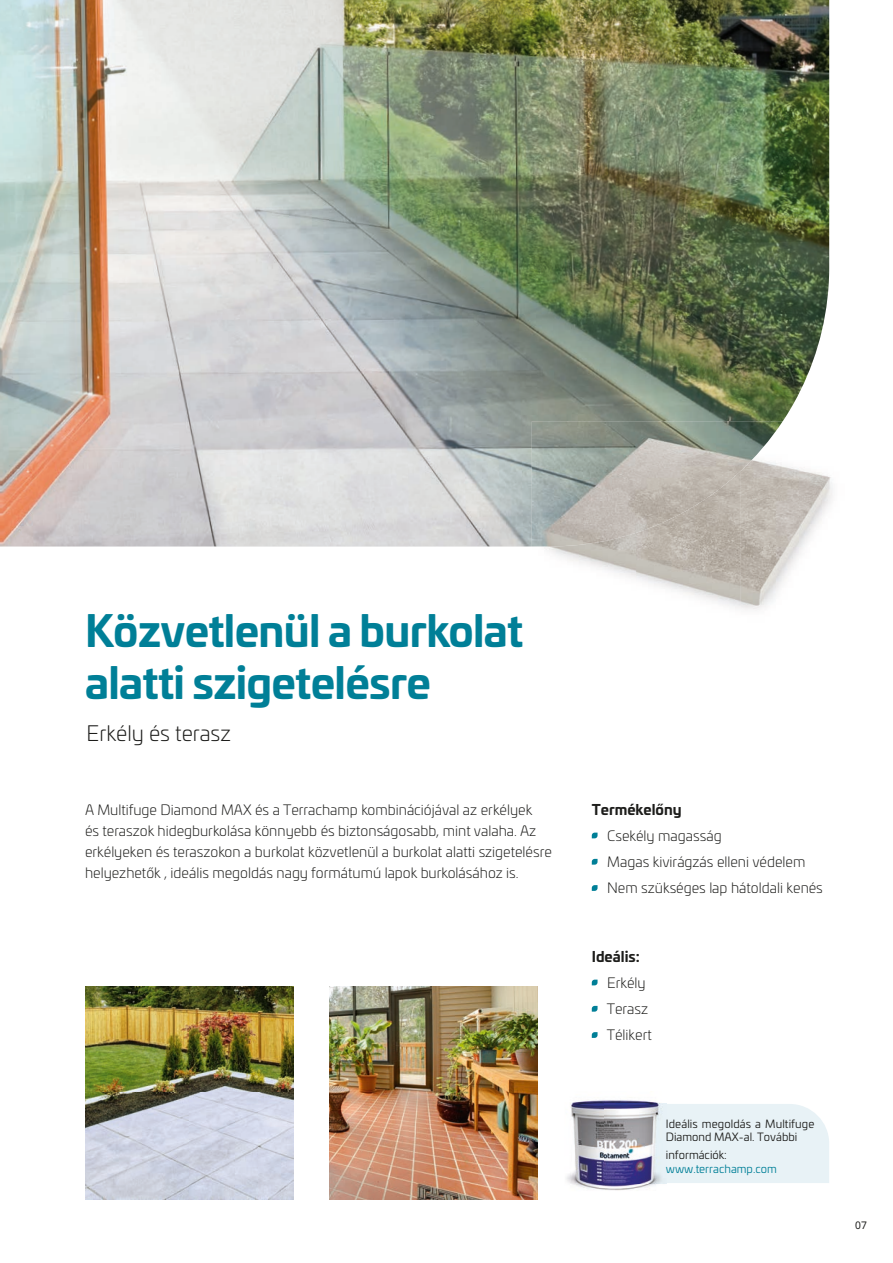
<style>
.page{position:relative;width:893px;height:1263px;background:#fff}
.page>*{position:absolute;margin:0;border:0;box-sizing:border-box;transform-origin:0 0}
.t1{font:700 42.6px/52.5px "Univia Pro";letter-spacing:-.015em;color:#007f97}
.t2{font:300 21.15px "Univia Pro";color:#1d1d1b}
.t3{font:300 14.25px/26.2px "Univia Pro";color:#1d1d1b}
.t4{font:700 14.25px "Univia Pro";color:#1d1d1b}
.t5{font:11.25px/13.5px "Univia Pro";letter-spacing:.01em;color:#1d1d1b}
.t6{font:11.25px "Univia Pro";color:#007f97}
.t7{font:10.5px "Noto Sans";color:#1d1d1b}
</style>
<div class="page">
<img style="left:0;top:0;width:829px;height:546px">
<img style="left:85px;top:986px;width:208px;height:213px">
<img style="left:330px;top:986px;width:208px;height:213px">
<svg style="left:592px;top:833px;width:6px;height:5px"></svg>
<svg style="left:592px;top:859px;width:6px;height:6px"></svg>
<svg style="left:592px;top:885px;width:6px;height:6px"></svg>
<svg style="left:592px;top:980px;width:6px;height:5px"></svg>
<svg style="left:592px;top:1006px;width:6px;height:6px"></svg>
<svg style="left:592px;top:1032px;width:6px;height:6px"></svg>
<img style="left:740px;top:421px;width:93px;height:189px">
<img style="left:636px;top:546px;width:104px;height:62px">
<img style="left:532px;top:546px;width:104px;height:32px">
<img style="left:532px;top:421px;width:251px;height:125px">
<div style="left:667px;top:1104px;width:162px;height:79px;background:#e8f2f6"></div>
<img style="left:566px;top:1100px;width:50px;height:91px">
<img style="left:616px;top:1100px;width:51px;height:4px">
<img style="left:616px;top:1183px;width:51px;height:8px">
<img style="left:605px;top:1104px;width:62px;height:79px">
<h1 class="t1" style="left:85px;top:601px;width:440px">Közvetlenül a burkolat alatti szigetelésre</h1>
<h2 class="t2" style="left:87px;top:718px;width:146px">Erkély és terasz</h2>
<p class="t3" style="left:85px;top:798px;width:468px;line-height:21px">A Multifuge Diamond MAX és a Terrachamp kombinációjával az erkélyek<br>és teraszok hidegburkolása könnyebb és biztonságosabb, mint valaha. Az erkélyeken és teraszokon a burkolat közvetlenül a burkolat alatti szigetelésre helyezhetők , ideális megoldás nagy formátumú lapok burkolásához is.</p>
<p class="t4" style="left:592px;top:798px;width:91px">Termékelőny</p>
<p class="t3" style="left:607px;top:822px;width:217px">Csekély magasság<br>Magas kivirágzás elleni védelem<br>Nem szükséges lap hátoldali kenés</p>
<p class="t4" style="left:592px;top:945px;width:49px">Ideális:</p>
<p class="t3" style="left:607px;top:969px;width:46px">Erkély<br>Terasz<br>Télikert</p>
<p class="t5" style="left:666px;top:1116px;width:150px">Ideális megoldás a Multifuge<br>Diamond MAX-al. További</p>
<p class="t5" style="left:666px;top:1147px;width:63px">információk:</p>
<p class="t6" style="left:666px;top:1160px;width:112px">www.terrachamp.com</p>
<p class="t7" style="left:855px;top:1218px;width:13px">07</p>
</div>
